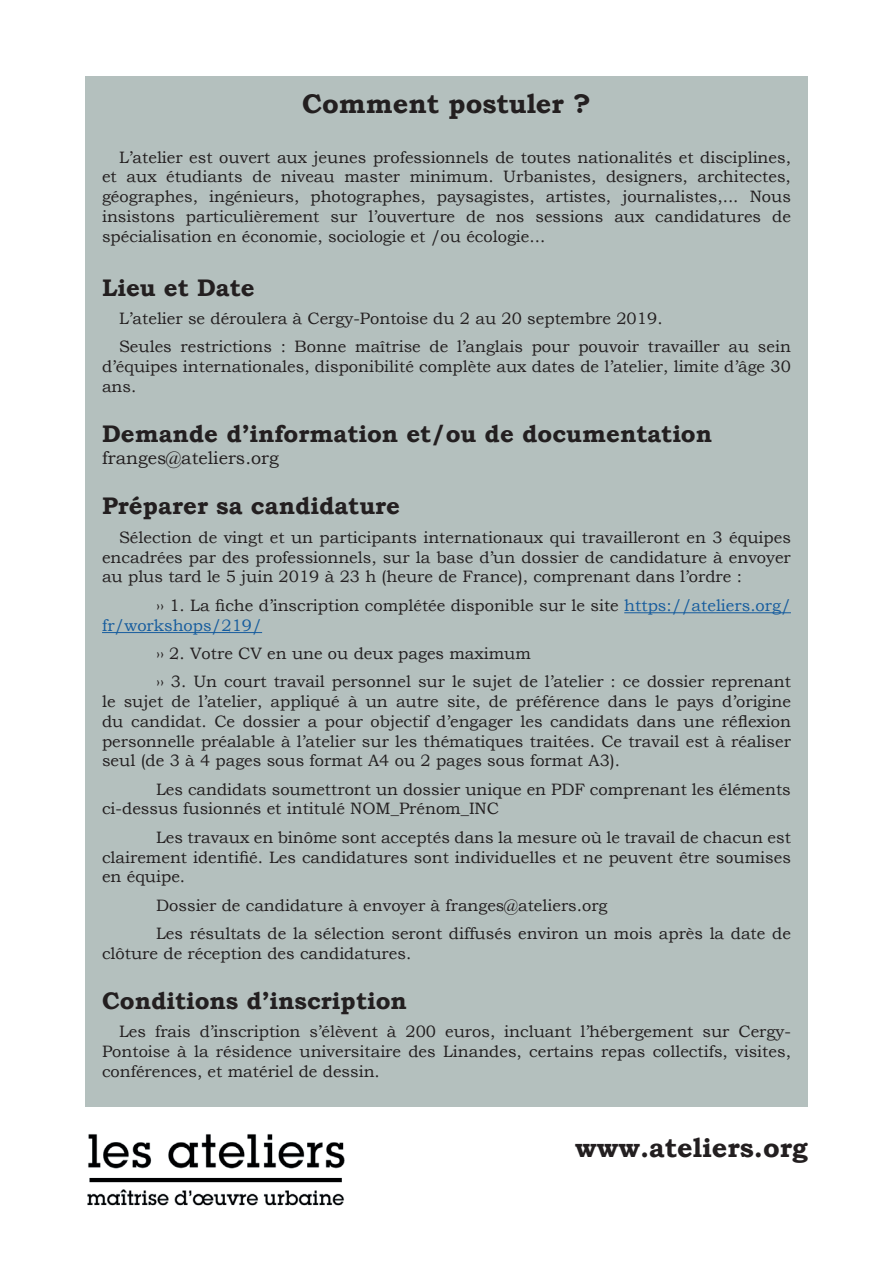
<style>
.page{position:relative;width:893px;height:1263px;background:#fff}
.page>*{position:absolute;margin:0;border:0;box-sizing:border-box;transform-origin:0 0}
.t1{font:700 27px "Bookman Old Style";color:#231f20}
.t2{font:700 24px "Bookman Old Style";color:#231f20}
.t3{font:18px "Bookman Old Style";color:#231f20}
.t4{font:16.5px/19.8px "Bookman Old Style";color:#231f20}
.s1{color:#175d9e}
</style>
<div class="page">
<div style="left:85px;top:77px;width:723px;height:1030px;background:#b4c0be"></div>
<hr style="left:624px;top:612px;width:167px;height:1px;background:#175d9e">
<hr style="left:102px;top:632px;width:160px;height:1px;background:#175d9e">
<img style="left:87px;top:1134px;width:258px;height:72px">
<h1 class="t1" style="left:302px;top:84px;width:290px">Comment postuler ?</h1>
<p class="t4" style="left:102px;top:147px;width:690px;text-align:justify;text-indent:17px">L’atelier est ouvert aux jeunes professionnels de toutes nationalités et disciplines, et aux étudiants de niveau master minimum. Urbanistes, designers, architectes, géographes, ingénieurs, photographes, paysagistes, artistes, journalistes,... Nous insistons particulièrement sur l’ouverture de nos sessions aux candidatures de spécialisation en économie, sociologie et /ou écologie...</p>
<h2 class="t2" style="left:102px;top:270px;width:154px">Lieu et Date</h2>
<p class="t4" style="left:119px;top:304px;width:673px;line-height:28.3px">L’atelier se déroulera à Cergy-Pontoise du 2 au 20 septembre 2019.<br>Seules restrictions : Bonne maîtrise de l’anglais pour pouvoir travailler au sein</p>
<p class="t4" style="left:102px;top:357px;width:690px">d’équipes internationales, disponibilité complète aux dates de l’atelier, limite d’âge 30 ans.</p>
<h2 class="t2" style="left:102px;top:417px;width:612px">Demande d’information et/ou de documentation</h2>
<p class="t3" style="left:102px;top:446px;width:178px">franges@ateliers.org</p>
<h2 class="t2" style="left:102px;top:489px;width:300px">Préparer sa candidature</h2>
<p class="t4" style="left:102px;top:527px;width:690px;text-align:justify;text-indent:17px">Sélection de vingt et un participants internationaux qui travailleront en 3 équipes encadrées par des professionnels, sur la base d’un dossier de candidature à envoyer au plus tard le 5 juin 2019 à 23 h (heure de France), comprenant dans l’ordre :</p>
<p class="t4" style="left:102px;top:595px;width:690px;text-indent:54px">›› 1. La fiche d’inscription complétée disponible sur le site <span class="s1">https://ateliers.org/ fr/workshops/219/</span></p>
<p class="t4" style="left:156px;top:639px;width:636px;line-height:28.3px">›› 2. Votre CV en une ou deux pages maximum<br>›› 3. Un court travail personnel sur le sujet de l’atelier : ce dossier reprenant</p>
<p class="t4" style="left:102px;top:691px;width:690px;text-align:justify">le sujet de l’atelier, appliqué à un autre site, de préférence dans le pays d’origine du candidat. Ce dossier a pour objectif d’engager les candidats dans une réflexion personnelle préalable à l’atelier sur les thématiques traitées. Ce travail est à réaliser seul (de 3 à 4 pages sous format A4 ou 2 pages sous format A3).</p>
<p class="t4" style="left:102px;top:779px;width:690px;text-indent:54px">Les candidats soumettront un dossier unique en PDF comprenant les éléments ci-dessus fusionnés et intitulé NOM_Prénom_INC</p>
<p class="t4" style="left:102px;top:827px;width:690px;text-align:justify;text-indent:54px">Les travaux en binôme sont acceptés dans la mesure où le travail de chacun est clairement identifié. Les candidatures sont individuelles et ne peuvent être soumises en équipe.</p>
<p class="t4" style="left:156px;top:891px;width:636px;line-height:28.3px">Dossier de candidature à envoyer à franges@ateliers.org<br>Les résultats de la sélection seront diffusés environ un mois après la date de</p>
<p class="t4" style="left:102px;top:943px;width:311px">clôture de réception des candidatures.</p>
<h2 class="t2" style="left:102px;top:983px;width:306px">Conditions d’inscription</h2>
<p class="t4" style="left:102px;top:1022px;width:690px;text-align:justify;text-indent:17px">Les frais d’inscription s’élèvent à 200 euros, incluant l’hébergement sur Cergy-Pontoise à la résidence universitaire des Linandes, certains repas collectifs, visites, conférences, et matériel de dessin.</p>
<h1 class="t1" style="left:575px;top:1128px;width:234px">www.ateliers.org</h1>
</div>
